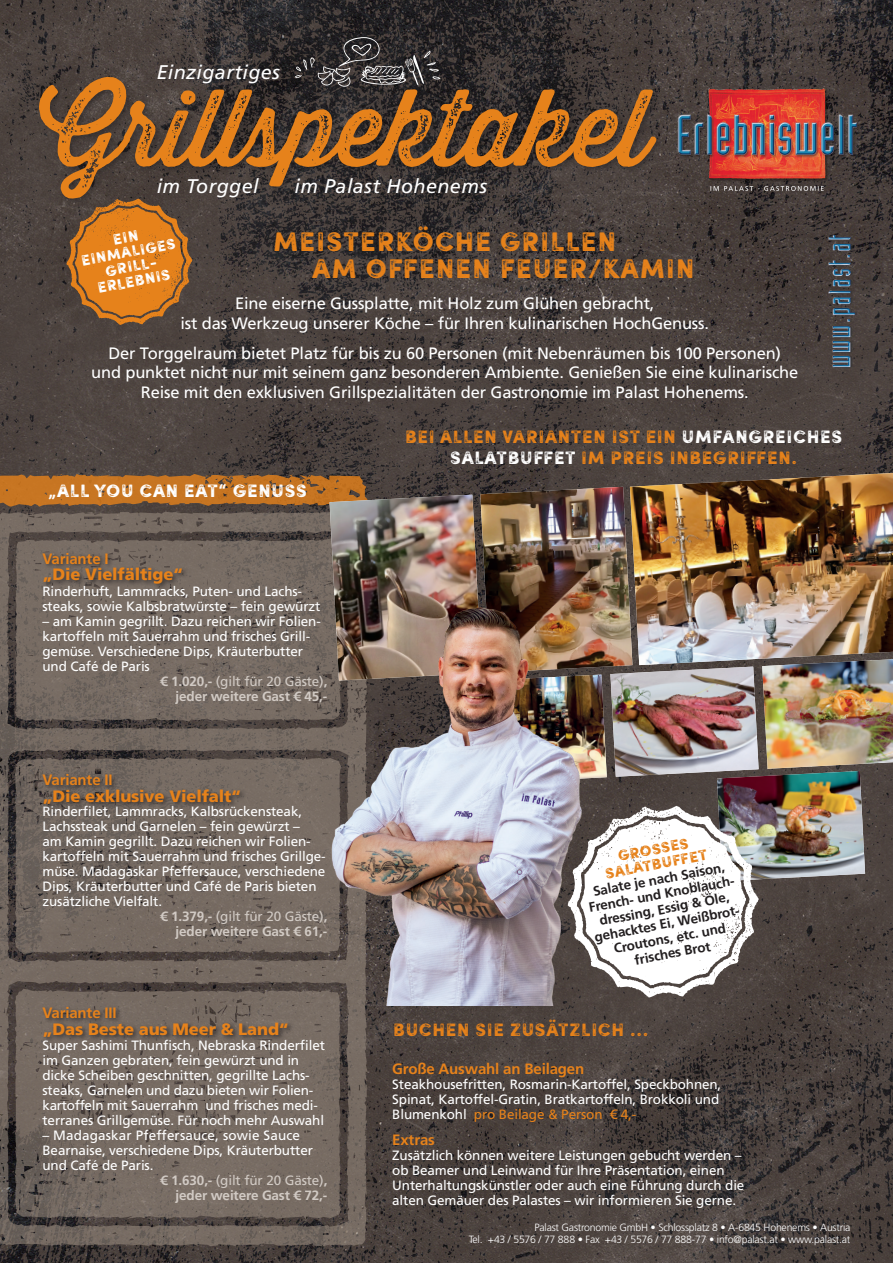
<style>
.page{position:relative;width:893px;height:1263px;background:#fff}
.page>*{position:absolute;margin:0;border:0;box-sizing:border-box;transform-origin:0 0}
.t1{font:105.6px "Thirsty Rough Reg Two";letter-spacing:-.01em;color:#e6821b}
.t2{font:27px/27px "Sofia Rough Black Three";color:#e6821b}
.t3{font:italic 19.8px "Frutiger LT Std";letter-spacing:.02em;color:#fff}
.t4{font:18px/21px "Sofia Rough Black Three";color:#e6821b;text-align:center}
.t5{font:18px "Sofia Rough Black Three";color:#fff}
.t6{font:16.5px/19.5px "Frutiger LT Std";letter-spacing:-.01em;color:#fff;text-align:center}
.t7{font:900 16.5px "Frutiger LT Std";letter-spacing:-.01em;color:#e6821b}
.t8{font:700 15px "Frutiger LT Std";letter-spacing:-.01em;color:#e6821b}
.t9{font:15px/15px "Sofia Rough Black Three";color:#fff;text-align:center}
.t10{font:15px/15px "Sofia Rough Black Three";color:#e6821b;text-align:center}
.t11{font:13.5px/15px "Frutiger LT Std";letter-spacing:-.01em;color:#fff}
.t12{font:700 13.5px/15px "Frutiger LT Std";color:#231f20;text-align:center}
.t13{font:13.5px "Frutiger LT Std";letter-spacing:-.01em;color:#d1cac4}
.t14{font:700 13.5px "Frutiger LT Std";letter-spacing:-.01em;color:#d1cac4}
.t15{font:13.5px "Frutiger LT Std";letter-spacing:.01em;color:#fff}
.t16{font:300 10.5px/12px "Frutiger LT Std";letter-spacing:-.02em;color:#fff;text-align:right}
.s1{font-weight:700}
.s2{color:#fff}
.s3{color:#e6821b}
</style>
<div class="page">
<img style="left:0;top:0;width:893px;height:1263px">
<svg style="left:0;top:997px;width:368px;height:249px;background:#6f645d"></svg>
<div style="left:41px;top:1005px;width:254px;height:38px;background:#231f20;opacity:.75"></div>
<div style="left:36px;top:74px;width:628px;height:132px;background:#231f20;opacity:.5"></div>
<img style="left:668px;top:73px;width:198px;height:134px">
<svg style="left:295px;top:37px;width:145px;height:50px;background:#434040"></svg>
<img style="left:822px;top:225px;width:43px;height:152px">
<svg style="left:66px;top:199px;width:126px;height:126px;background:#b46d25"></svg>
<img style="left:0;top:474px;width:893px;height:523px">
<img style="left:323px;top:582px;width:319px;height:424px">
<h3 class="t3" style="left:156px;top:61px;width:125px">Einzigartiges</h3>
<h1 class="t1" style="left:39px;top:50px;width:612px">Grillspektakel</h1>
<h3 class="t3" style="left:156px;top:175px;width:104px">im Torggel</h3>
<h3 class="t3" style="left:294px;top:175px;width:194px">im Palast Hohenems</h3>
<p class="t9" style="left:77px;top:239px;width:97px;rotate:-11deg">EIN<br>EINMALIGES<br>GRILL-<br>ERLEBNIS</p>
<h2 class="t2" style="left:312px;top:227px;width:385px;text-indent:-39px">MEISTERKÖCHE GRILLEN<br>AM OFFENEN FEUER/KAMIN</h2>
<p class="t6" style="left:181px;top:294px;width:530px">Eine eiserne Gussplatte, mit Holz zum Glühen gebracht,<br>ist das Werkzeug unserer Köche – für Ihren kulinarischen HochGenuss.</p>
<p class="t6" style="left:91px;top:343px;width:709px">Der Torggelraum bietet Platz für bis zu 60 Personen (mit Nebenräumen bis 100 Personen)<br>und punktet nicht nur mit seinem ganz besonderen Ambiente. Genießen Sie eine kulinarische<br>Reise mit den exklusiven Grillspezialitäten der Gastronomie im Palast Hohenems.</p>
<h3 class="t5" style="left:48px;top:478px;width:261px">„ALL YOU CAN EAT“ GENUSS</h3>
<p class="t8" style="left:43px;top:550px;width:68px">Variante I</p>
<p class="t7" style="left:43px;top:564px;width:142px">„Die Vielfältige“</p>
<p class="t11" style="left:43px;top:584px;width:279px">Rinderhuft, Lammracks, Puten- und Lachs&shy;steaks, sowie Kalbsbratwürste – fein gewürzt</p>
<p class="t11" style="left:43px;top:614px;width:280px">– am Kamin gegrillt. Dazu reichen wir Folien-</p>
<p class="t11" style="left:43px;top:629px;width:269px">kartoffeln mit Sauerrahm und frisches Grill-</p>
<p class="t11" style="left:43px;top:644px;width:262px">gemüse. Verschiedene Dips, Kräuterbutter</p>
<p class="t11" style="left:43px;top:659px;width:109px">und Café de Paris</p>
<p class="t13" style="left:160px;top:673px;width:169px"><span class="s1">€ 1.020,-</span> (gilt für 20 Gäste)<span class="s1">,</span></p>
<p class="t14" style="left:176px;top:688px;width:153px">jeder weitere Gast € 45,-</p>
<p class="t8" style="left:43px;top:771px;width:72px">Variante II</p>
<p class="t7" style="left:43px;top:786px;width:200px">„Die exklusive Vielfalt“</p>
<p class="t11" style="left:43px;top:804px;width:261px">Rinderfilet, Lammracks, Kalbsrückensteak,</p>
<p class="t11" style="left:43px;top:819px;width:259px">Lachssteak und Garnelen – fein gewürzt –</p>
<p class="t11" style="left:43px;top:834px;width:270px">am Kamin gegrillt. Dazu reichen wir Folien-</p>
<p class="t11" style="left:43px;top:849px;width:285px">kartoffeln mit Sauerrahm und frisches Grillge-</p>
<p class="t11" style="left:43px;top:864px;width:284px">müse. Madagaskar Pfeffersauce, verschiedene</p>
<p class="t11" style="left:43px;top:879px;width:276px">Dips, Kräuterbutter und Café de Paris bieten</p>
<p class="t11" style="left:43px;top:894px;width:121px">zusätzliche Vielfalt.</p>
<p class="t13" style="left:160px;top:909px;width:169px"><span class="s1">€ 1.379,-</span> (gilt für 20 Gäste)<span class="s1">,</span></p>
<p class="t14" style="left:176px;top:924px;width:153px">jeder weitere Gast € 61,-</p>
<p class="t8" style="left:43px;top:1004px;width:76px">Variante III</p>
<p class="t7" style="left:43px;top:1019px;width:248px">„Das Beste aus Meer &amp; Land“</p>
<p class="t11" style="left:43px;top:1038px;width:284px">Super Sashimi Thunfisch, Nebraska Rinderfilet im Ganzen gebraten, fein gewürzt und in dicke Scheiben geschnitten, gegrillte Lachs&shy;steaks, Garnelen und dazu bieten wir Folien&shy;kartoffeln mit Sauerrahm und frisches medi&shy;terranes Grillgemüse. Für noch mehr Auswahl</p>
<p class="t15" style="left:43px;top:1128px;width:259px">– Madagaskar Pfeffersauce, sowie Sauce</p>
<p class="t11" style="left:43px;top:1143px;width:272px">Bearnaise, verschiedene Dips, Kräuterbutter</p>
<p class="t11" style="left:43px;top:1158px;width:112px">und Café de Paris.</p>
<p class="t13" style="left:160px;top:1173px;width:169px"><span class="s1">€ 1.630,-</span> (gilt für 20 Gäste)<span class="s1">,</span></p>
<p class="t14" style="left:176px;top:1188px;width:153px">jeder weitere Gast € 72,-</p>
<h3 class="t4" style="left:405px;top:425px;width:439px">BEI ALLEN VARIANTEN IST EIN <span class="s2">UMFANGREICHES<br>SALATBUFFET</span> IM PREIS INBEGRIFFEN.</h3>
<p class="t10" style="left:601px;top:851px;width:105px;rotate:-11deg">GROSSES<br>SALATBUFF ET</p>
<p class="t12" style="left:585px;top:885px;width:151px;rotate:-10deg">Salate je nach Saison,<br>French- und Knoblauch&shy;dressing, Essig &amp; Öle, gehacktes Ei, Weißbrot-<br>Croutons, etc. und frisches Brot</p>
<h3 class="t4" style="left:393px;top:1019px;width:257px">BUCHEN SIE ZUSÄTZLICH ...</h3>
<p class="t8" style="left:392px;top:1060px;width:193px">Große Auswahl an Beilagen</p>
<p class="t11" style="left:392px;top:1077px;width:331px">Steakhousefritten, Rosmarin-Kartoffel, Speckbohnen,<br>Spinat, Kartoffel-Gratin, Bratkartoffeln, Brokkoli und<br>Blumenkohl <span class="s3">pro Beilage &amp; Person € 4,-</span></p>
<p class="t8" style="left:392px;top:1131px;width:44px">Extras</p>
<p class="t11" style="left:392px;top:1148px;width:354px">Zusätzlich können weitere Leistungen gebucht werden – ob Beamer und Leinwand für Ihre Präsentation, einen Unterhaltungskünstler oder auch eine Führung durch die alten Gemäuer des Palastes – wir informieren Sie gerne.</p>
<p class="t16" style="left:469px;top:1221px;width:383px">Palast Gastronomie GmbH • Schlossplatz 8 • A-6845 Hohenems • Austria<br>Tel. +43 / 5576 / 77 888 • Fax +43 / 5576 / 77 888-77 • info@palast.at • www.palast.at</p>
</div>
